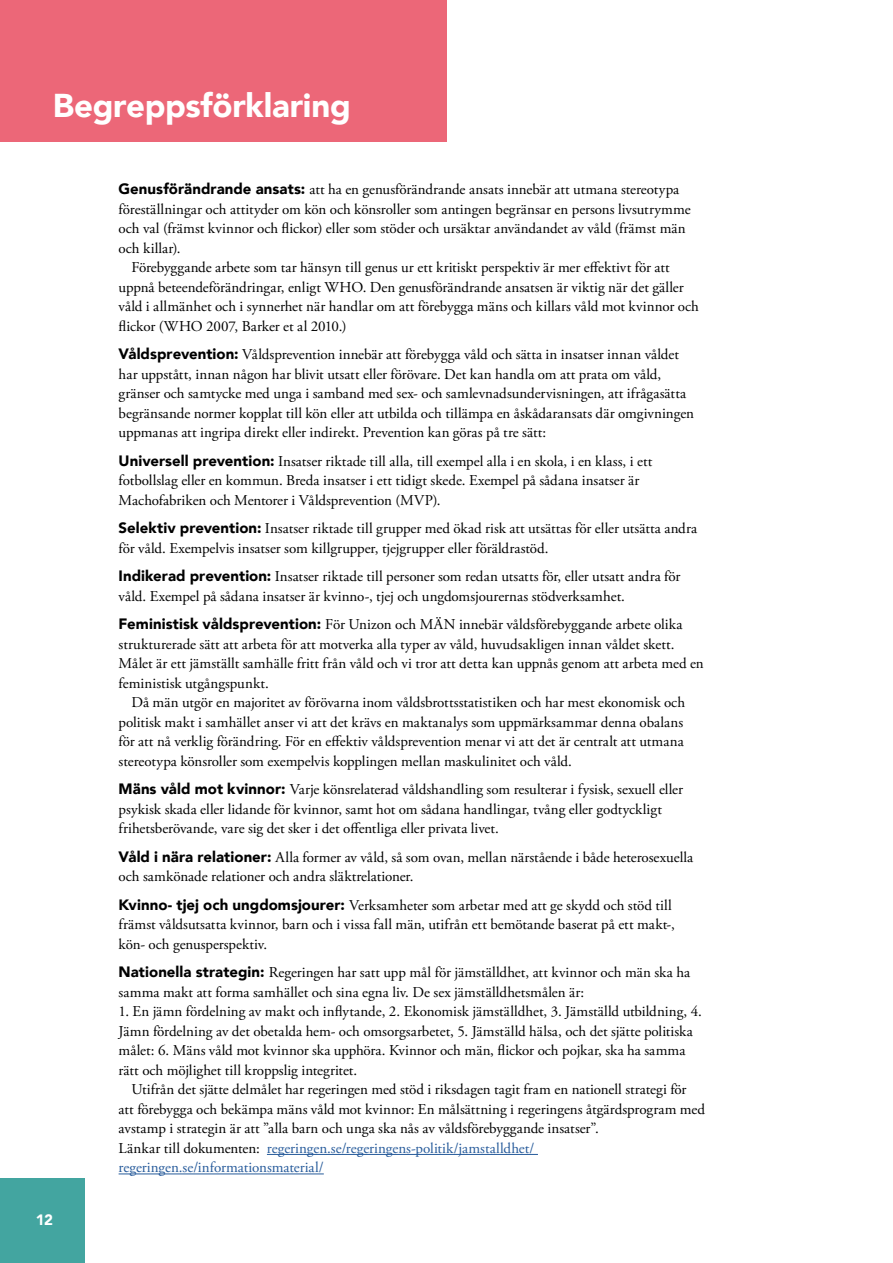
<style>
.page{position:relative;width:893px;height:1263px;background:#fff}
.page>*{position:absolute;margin:0;border:0;box-sizing:border-box;transform-origin:0 0}
.t1{font:900 33px "Avenir";letter-spacing:-.01em;color:#fff}
.t2{font:15px/19.5px "Adobe Garamond Pro";color:#000}
.t3{font:900 15px "Avenir";color:#fff}
.s1{font-family:"Avenir";font-weight:900}
.s2{color:#275b9b}
</style>
<div class="page">
<div style="left:0;top:1178px;width:85px;height:85px;background:#43a5a0"></div>
<hr style="left:267px;top:1154px;width:271px;height:1px;background:#275b9b">
<hr style="left:119px;top:1173px;width:205px;height:1px;background:#275b9b">
<div style="left:0;top:0;width:446px;height:142px;background:#ec6778"></div>
<h1 class="t1" style="left:53px;top:78px;width:299px">Begreppsförklaring</h1>
<p class="t3" style="left:36px;top:1207px;width:19px">12</p>
<p class="t2" style="left:119px;top:180px;width:574px"><span class="s1">Genusförändrande ansats:</span> att ha en genusförändrande ansats innebär att utmana stereotypa föreställningar och attityder om kön och könsroller som antingen begränsar en persons livsutrymme och val (främst kvinnor och flickor) eller som stöder och ursäktar användandet av våld (främst män och killar).</p>
<p class="t2" style="left:119px;top:258px;width:582px;text-indent:13px">Förebyggande arbete som tar hänsyn till genus ur ett kritiskt perspektiv är mer effektivt för att uppnå beteendeförändringar, enligt WHO. Den genusförändrande ansatsen är viktig när det gäller våld i allmänhet och i synnerhet när handlar om att förebygga mäns och killars våld mot kvinnor och flickor (WHO 2007, Barker et al 2010.)</p>
<p class="t2" style="left:119px;top:345px;width:577px"><span class="s1">Våldsprevention:</span> Våldsprevention innebär att förebygga våld och sätta in insatser innan våldet har uppstått, innan någon har blivit utsatt eller förövare. Det kan handla om att prata om våld, gränser och samtycke med unga i samband med sex- och samlevnadsundervisningen, att ifrågasätta begränsande normer kopplat till kön eller att utbilda och tillämpa en åskådaransats där omgivningen uppmanas att ingripa direkt eller indirekt. Prevention kan göras på tre sätt:</p>
<p class="t2" style="left:119px;top:452px;width:535px"><span class="s1">Universell prevention:</span> Insatser riktade till alla, till exempel alla i en skola, i en klass, i ett fotbollslag eller en kommun. Breda insatser i ett tidigt skede. Exempel på sådana insatser är<br>Machofabriken och Mentorer i Våldsprevention (MVP).</p>
<p class="t2" style="left:119px;top:519px;width:580px"><span class="s1">Selektiv prevention:</span> Insatser riktade till grupper med ökad risk att utsättas för eller utsätta andra för våld. Exempelvis insatser som killgrupper, tjejgrupper eller föräldrastöd.</p>
<p class="t2" style="left:119px;top:567px;width:563px"><span class="s1">Indikerad prevention:</span> Insatser riktade till personer som redan utsatts för, eller utsatt andra för våld. Exempel på sådana insatser är kvinno-, tjej och ungdomsjourernas stödverksamhet.</p>
<p class="t2" style="left:119px;top:615px;width:587px"><span class="s1">Feministisk våldsprevention:</span> För Unizon och MÄN innebär våldsförebyggande arbete olika strukturerade sätt att arbeta för att motverka alla typer av våld, huvudsakligen innan våldet skett.<br>Målet är ett jämställt samhälle fritt från våld och vi tror att detta kan uppnås genom att arbeta med en feministisk utgångspunkt.</p>
<p class="t2" style="left:119px;top:693px;width:568px;text-align:justify;text-indent:13px">Då män utgör en majoritet av förövarna inom våldsbrottsstatistiken och har mest ekonomisk och politisk makt i samhället anser vi att det krävs en maktanalys som uppmärksammar denna obalans för att nå verklig förändring. För en effektiv våldsprevention menar vi att det är centralt att utmana stereotypa könsroller som exempelvis kopplingen mellan maskulinitet och våld.</p>
<p class="t2" style="left:119px;top:780px;width:566px"><span class="s1">Mäns våld mot kvinnor:</span> Varje könsrelaterad våldshandling som resulterar i fysisk, sexuell eller psykisk skada eller lidande för kvinnor, samt hot om sådana handlingar, tvång eller godtyckligt frihetsberövande, vare sig det sker i det offentliga eller privata livet.</p>
<p class="t2" style="left:119px;top:848px;width:576px"><span class="s1">Våld i nära relationer:</span> Alla former av våld, så som ovan, mellan närstående i både heterosexuella och samkönade relationer och andra släktrelationer.</p>
<p class="t2" style="left:119px;top:896px;width:558px"><span class="s1">Kvinno- tjej och ungdomsjourer:</span> Verksamheter som arbetar med att ge skydd och stöd till främst våldsutsatta kvinnor, barn och i vissa fall män, utifrån ett bemötande baserat på ett makt-, kön- och genusperspektiv.</p>
<p class="t2" style="left:119px;top:963px;width:573px"><span class="s1">Nationella strategin:</span> Regeringen har satt upp mål för jämställdhet, att kvinnor och män ska ha samma makt att forma samhället och sina egna liv. De sex jämställdhetsmålen är:</p>
<p class="t2" style="left:119px;top:1002px;width:585px">1. En jämn fördelning av makt och inflytande, 2. Ekonomisk jämställdhet, 3. Jämställd utbildning, 4.<br>Jämn fördelning av det obetalda hem- och omsorgsarbetet, 5. Jämställd hälsa, och det sjätte politiska målet: 6. Mäns våld mot kvinnor ska upphöra. Kvinnor och män, flickor och pojkar, ska ha samma rätt och möjlighet till kroppslig integritet.</p>
<p class="t2" style="left:119px;top:1080px;width:588px;text-indent:13px">Utifrån det sjätte delmålet har regeringen med stöd i riksdagen tagit fram en nationell strategi för att förebygga och bekämpa mäns våld mot kvinnor: En målsättning i regeringens åtgärdsprogram med avstamp i strategin är att ”alla barn och unga ska nås av våldsförebyggande insatser”.<br>Länkar till dokumenten: <span class="s2">regeringen.se/regeringens-politik/jamstalldhet/ regeringen.se/informationsmaterial/</span></p>
</div>
